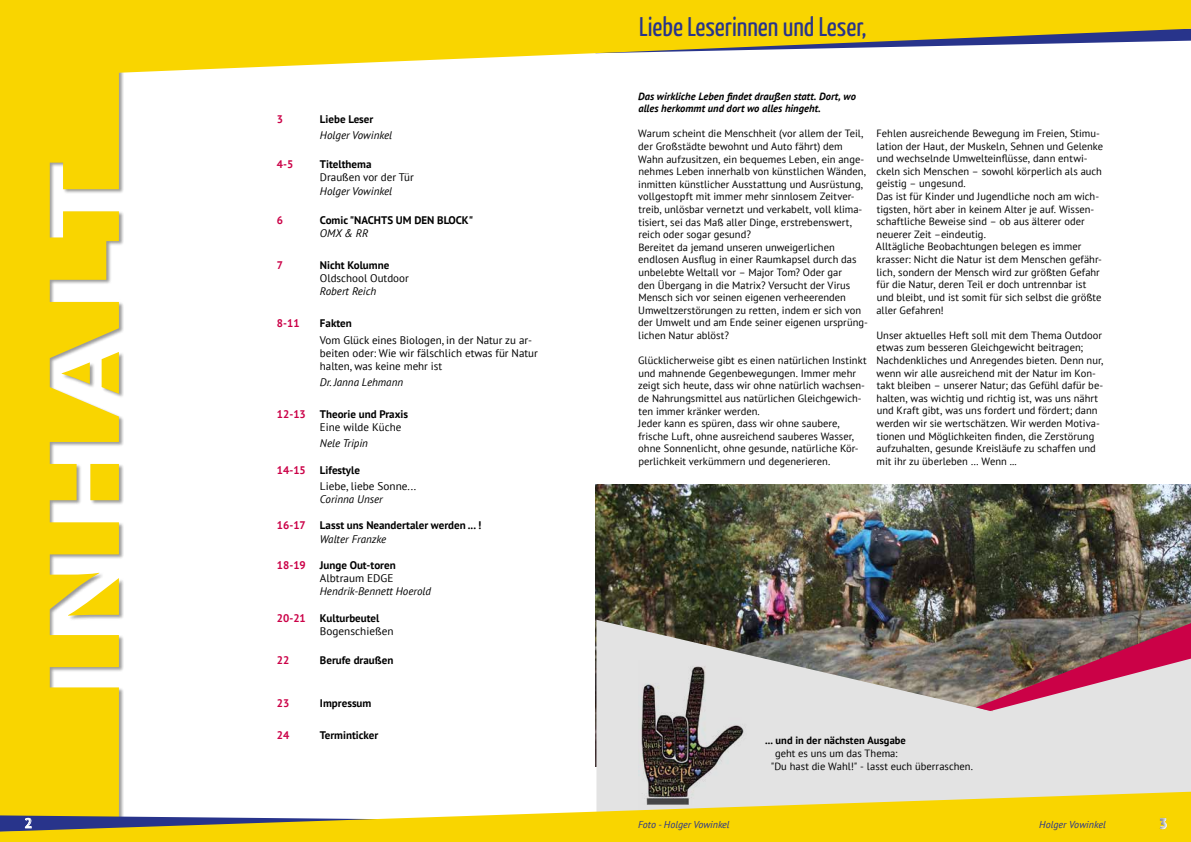
<style>
.page{position:relative;width:1191px;height:842px;background:#fff}
.page>*{position:absolute;margin:0;border:0;box-sizing:border-box;transform-origin:0 0}
.t1{font:27px "Yanone Kaffeesatz";color:#28348b}
.t2{font:700 14px "PT Sans";color:#fff}
.t3{font:11px/13.2px "PT Sans";color:#000}
.t4{font:700 11px "PT Sans";color:#000}
.t5{font:italic 11px "PT Sans";color:#000}
.t6{font:700 11px "PT Sans";color:#cb0147}
.t7{font:10.5px/12.6px "PT Sans";color:#000}
.t8{font:italic 700 10.5px/12.6px "PT Sans";letter-spacing:.005em;color:#000}
.t9{font:700 10.5px "PT Sans";letter-spacing:.005em;color:#000}
.t10{font:italic 10px "PT Sans";color:#28348b}
</style>
<div class="page">
<div style="left:0;top:68px;width:124px;height:762px;background:#000;opacity:.4"></div>
<svg style="left:0;top:78px;width:119px;height:713px;background:#f7d92a"></svg>
<img style="left:596px;top:484px;width:595px;height:136px">
<svg style="left:596px;top:620px;width:595px;height:171px;background:#bfbeba"></svg>
<svg style="left:975px;top:623px;width:216px;height:138px;background:#bb9aa1"></svg>
<img style="left:638px;top:661px;width:111px;height:130px">
<svg style="left:0;top:791px;width:1191px;height:51px;fill:#f9d500"></svg>
<svg style="left:0;top:0;width:1191px;height:78px;fill:#f9d500"></svg>
<svg style="left:0;top:815px;width:400px;height:17px;background:#9d935c"></svg>
<div style="left:25px;top:817px;width:7px;height:11px;background:#000;opacity:.59"></div>
<div style="left:1128px;top:813px;width:63px;height:26px;background:#f9d500"></div>
<div style="left:1154px;top:813px;width:16px;height:20px;background:#000;opacity:.44"></div>
<p class="t6" style="left:277px;top:112px;width:8px">3</p>
<p class="t4" style="left:320px;top:112px;width:55px">Liebe Leser</p>
<p class="t5" style="left:320px;top:128px;width:74px">Holger Vowinkel</p>
<p class="t6" style="left:277px;top:157px;width:18px">4-5</p>
<p class="t4" style="left:320px;top:157px;width:53px">Titelthema</p>
<p class="t3" style="left:320px;top:171px;width:95px">Draußen vor der Tür</p>
<p class="t5" style="left:320px;top:184px;width:74px">Holger Vowinkel</p>
<p class="t6" style="left:277px;top:213px;width:8px">6</p>
<p class="t4" style="left:320px;top:213px;width:155px">Comic "NACHTS UM DEN BLOCK"</p>
<p class="t5" style="left:320px;top:226px;width:50px">OMX &amp; RR</p>
<p class="t6" style="left:277px;top:258px;width:8px">7</p>
<p class="t4" style="left:320px;top:258px;width:71px">Nicht Kolumne</p>
<p class="t3" style="left:320px;top:271px;width:90px">Oldschool Outdoor</p>
<p class="t5" style="left:320px;top:285px;width:58px">Robert Reich</p>
<p class="t6" style="left:277px;top:316px;width:24px">8-11</p>
<p class="t4" style="left:320px;top:316px;width:33px">Fakten</p>
<p class="t3" style="left:320px;top:333px;width:219px">Vom Glück eines Biologen, in der Natur zu ar&shy;beiten oder: Wie wir fälschlich etwas für Natur halten, was keine mehr ist</p>
<p class="t5" style="left:320px;top:375px;width:85px">Dr. Janna Lehmann</p>
<p class="t6" style="left:277px;top:407px;width:30px">12-13</p>
<p class="t4" style="left:320px;top:407px;width:90px">Theorie und Praxis</p>
<p class="t3" style="left:320px;top:420px;width:83px">Eine wilde Küche</p>
<p class="t5" style="left:320px;top:436px;width:50px">Nele Tripin</p>
<p class="t6" style="left:277px;top:463px;width:30px">14-15</p>
<p class="t4" style="left:320px;top:463px;width:41px">Lifestyle</p>
<p class="t3" style="left:320px;top:479px;width:98px">Liebe, liebe Sonne...</p>
<p class="t5" style="left:320px;top:492px;width:64px">Corinna Unser</p>
<p class="t6" style="left:277px;top:518px;width:30px">16-17</p>
<p class="t4" style="left:320px;top:518px;width:163px">Lasst uns Neandertaler werden ... !</p>
<p class="t5" style="left:320px;top:532px;width:68px">Walter Franzke</p>
<p class="t6" style="left:277px;top:558px;width:30px">18-19</p>
<p class="t4" style="left:320px;top:558px;width:77px">Junge Out-toren</p>
<p class="t3" style="left:320px;top:571px;width:75px">Albtraum EDGE</p>
<p class="t5" style="left:320px;top:584px;width:113px">Hendrik-Bennett Hoerold</p>
<p class="t6" style="left:277px;top:611px;width:30px">20-21</p>
<p class="t4" style="left:320px;top:611px;width:61px">Kulturbeutel</p>
<p class="t3" style="left:320px;top:624px;width:75px">Bogenschießen</p>
<p class="t6" style="left:277px;top:653px;width:14px">22</p>
<p class="t4" style="left:320px;top:653px;width:75px">Berufe draußen</p>
<p class="t6" style="left:277px;top:695px;width:14px">23</p>
<p class="t4" style="left:320px;top:695px;width:53px">Impressum</p>
<p class="t6" style="left:277px;top:727px;width:14px">24</p>
<p class="t4" style="left:320px;top:727px;width:60px">Terminticker</p>
<h1 class="t1" style="left:639px;top:10px;width:229px">Liebe Leserinnen und Leser,</h1>
<p class="t8" style="left:638px;top:89px;width:219px">Das wirkliche Leben findet draußen statt. Dort, wo alles herkommt und dort wo alles hingeht.</p>
<p class="t7" style="left:638px;top:127px;width:231px">Warum scheint die Menschheit (vor allem der Teil, der Großstädte bewohnt und Auto fährt) dem Wahn aufzusitzen, ein bequemes Leben, ein ange&shy;nehmes Leben innerhalb von künstlichen Wänden, inmitten künstlicher Ausstattung und Ausrüstung, vollgestopft mit immer mehr sinnlosem Zeitver&shy;treib, unlösbar vernetzt und verkabelt, voll klima&shy;tisiert, sei das Maß aller Dinge, erstrebenswert, reich oder sogar gesund?<br>Bereitet da jemand unseren unweigerlichen endlosen Ausflug in einer Raumkapsel durch das unbelebte Weltall vor – Major Tom? Oder gar<br>den Übergang in die Matrix? Versucht der Virus Mensch sich vor seinen eigenen verheerenden Umweltzerstörungen zu retten, indem er sich von der Umwelt und am Ende seiner eigenen ursprüng&shy;lichen Natur ablöst?</p>
<p class="t7" style="left:638px;top:354px;width:230px">Glücklicherweise gibt es einen natürlichen Instinkt und mahnende Gegenbewegungen. Immer mehr zeigt sich heute, dass wir ohne natürlich wachsen&shy;de Nahrungsmittel aus natürlichen Gleichgewich&shy;ten immer kränker werden.<br>Jeder kann es spüren, dass wir ohne saubere, frische Luft, ohne ausreichend sauberes Wasser, ohne Sonnenlicht, ohne gesunde, natürliche Kör&shy;perlichkeit verkümmern und degenerieren.</p>
<p class="t7" style="left:876px;top:127px;width:229px">Fehlen ausreichende Bewegung im Freien, Stimu&shy;lation der Haut, der Muskeln, Sehnen und Gelenke und wechselnde Umwelteinflüsse, dann entwi&shy;ckeln sich Menschen – sowohl körperlich als auch geistig – ungesund.<br>Das ist für Kinder und Jugendliche noch am wich&shy;tigsten, hört aber in keinem Alter je auf. Wissen&shy;schaftliche Beweise sind – ob aus älterer oder neuerer Zeit –eindeutig.<br>Alltägliche Beobachtungen belegen es immer krasser: Nicht die Natur ist dem Menschen gefähr&shy;lich, sondern der Mensch wird zur größten Gefahr für die Natur, deren Teil er doch untrennbar ist und bleibt, und ist somit für sich selbst die größte aller Gefahren!</p>
<p class="t7" style="left:876px;top:328px;width:229px">Unser aktuelles Heft soll mit dem Thema Outdoor etwas zum besseren Gleichgewicht beitragen; Nachdenkliches und Anregendes bieten. Denn nur, wenn wir alle ausreichend mit der Natur im Kon&shy;takt bleiben – unserer Natur; das Gefühl dafür be&shy;halten, was wichtig und richtig ist, was uns nährt und Kraft gibt, was uns fordert und fördert; dann werden wir sie wertschätzen. Wir werden Motiva&shy;tionen und Möglichkeiten finden, die Zerstörung aufzuhalten, gesunde Kreisläufe zu schaffen und mit ihr zu überleben … Wenn ...</p>
<p class="t9" style="left:765px;top:734px;width:142px">... und in der nächsten Ausgabe</p>
<p class="t7" style="left:770px;top:747px;width:204px;text-indent:4px">geht es uns um das Thema:<br>"Du hast die Wahl!" - lasst euch überraschen.</p>
<h2 class="t2" style="left:24px;top:814px;width:10px">2</h2>
<p class="t10" style="left:1039px;top:818px;width:68px">Holger Vowinkel</p>
<h2 class="t2" style="left:1159px;top:814px;width:10px">3</h2>
<p class="t10" style="left:638px;top:818px;width:93px">Foto - Holger Vowinkel</p>
</div>
